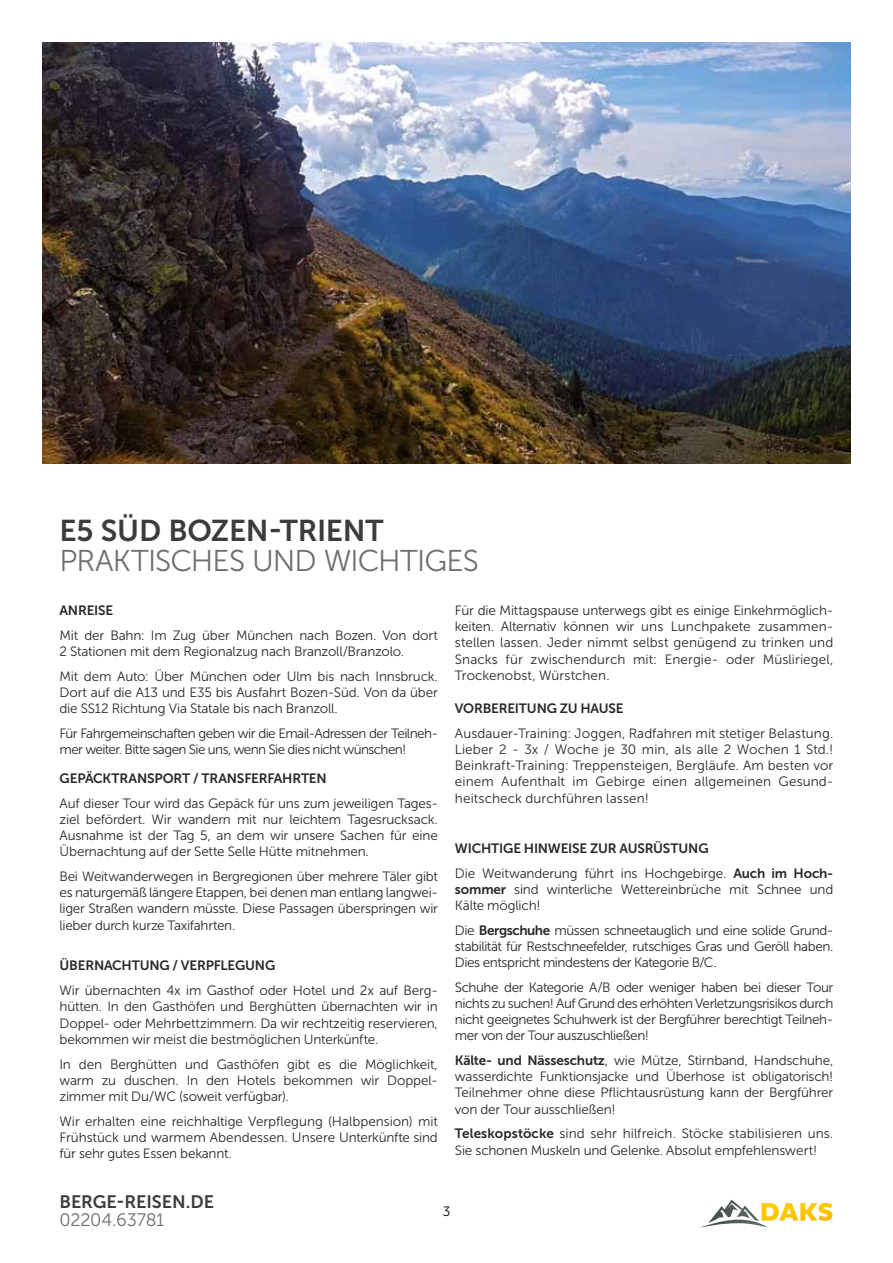
<style>
.page{position:relative;width:893px;height:1263px;background:#fff}
.page>*{position:absolute;margin:0;border:0;box-sizing:border-box;transform-origin:0 0}
.t1{font:30px "Museo Sans 300";letter-spacing:-.025em;color:#706f6f}
.t2{font:30px "Museo Sans 700";letter-spacing:-.01em;color:#3c3c3b}
.t3{font:18px "Museo Sans 700";letter-spacing:-.005em;color:#3c3c3b}
.t4{font:18px "Museo Sans 300";letter-spacing:-.015em;color:#706f6f}
.t5{font:13.5px/16.2px "Museo Sans 300";letter-spacing:-.015em;color:#282827;text-align:justify}
.t6{font:13.5px "Museo Sans 700";letter-spacing:-.015em;color:#282827}
.t7{font:13.5px/16.2px "Museo Sans 300";letter-spacing:-.045em;color:#282827}
.t8{font:13.5px "Museo Sans 300";color:#000}
.s1{font-family:"Museo Sans 700"}
</style>
<div class="page">
<svg style="left:699px;top:1199px;width:133px;height:29px"></svg>
<img style="left:43px;top:43px;width:807px;height:420px">
<h1 class="t2" style="left:60px;top:514px;width:319px">E5 SÜD BOZEN-TRIENT</h1>
<h1 class="t1" style="left:60px;top:545px;width:18px">Praktisch</h1>
<h1 class="t1" style="left:213px;top:545px;width:61px">es und</h1>
<h1 class="t1" style="left:324px;top:545px;width:42px">Wichti</h1>
<h1 class="t1" style="left:424px;top:545px;width:53px">ges</h1>
<p class="t6" style="left:60px;top:603px;width:47px">ANREISE</p>
<p class="t5" style="left:60px;top:627px;width:380px">Mit der Bahn: Im Zug über München nach Bozen. Von dort<br>2 Stationen mit dem Regionalzug nach B ranzoll/B ranzolo.</p>
<p class="t5" style="left:60px;top:668px;width:380px">Mit dem Auto: Ü ber München oder Ulm bis nach Innsbruck.<br>Dort auf die A13 und E35 bis Ausfahrt Bozen-Süd. Von da über die SS12 Richtung Via Statale bis nach B ranzoll.</p>
<p class="t7" style="left:60px;top:725px;width:380px">Für Fahrgemeinschaften geben wir die Email-Adressen der Teilneh&shy;mer weiter. Bitte sagen Sie uns, wenn Sie dies nicht wünschen!</p>
<p class="t6" style="left:60px;top:771px;width:269px">GEPÄCKTRANSPORT / TRANSFE RFAHRTE N</p>
<p class="t5" style="left:60px;top:795px;width:380px">Auf dieser Tour wird das Gepäck für uns zum jeweiligen Tages&shy;ziel befördert. Wir wandern mit nur leichtem Tagesrucksack.<br>Ausnahme ist der Tag 5, an dem wir unsere Sachen für eine Ü bernachtung auf der Sette Selle Hütte mitnehmen.</p>
<p class="t5" style="left:60px;top:868px;width:380px">Bei Weitwanderwegen in Bergregionen über mehrere Täler gibt es naturgemäß längere Etappen, bei denen man entlang langwei&shy;liger Straßen wandern müsste. Diese Passagen überspringen wir lieber durch kurze Taxifahrten.</p>
<p class="t6" style="left:60px;top:958px;width:10px">ÜBE</p>
<p class="t6" style="left:85px;top:958px;width:137px">RNACHTUNG / VERPFLEG</p>
<p class="t6" style="left:245px;top:958px;width:29px">UNG</p>
<p class="t5" style="left:60px;top:982px;width:380px">Wir übernachten 4x im Gasthof oder Hotel und 2x auf Berg&shy;hütten. In den Gasthöfen und Berghütten übernachten wir in Doppel- oder Mehrbettzimmern. Da wir rechtzeitig reservieren, bekommen wir meist die bestmöglichen Unterkünfte.</p>
<p class="t5" style="left:59px;top:1056px;width:380px">In den Berghütten und Gasthöfen gibt es die Möglichkeit, warm zu duschen. In den Hotels bekommen wir Doppel&shy;zimmer mit Du/WC (soweit verfügbar).</p>
<p class="t5" style="left:59px;top:1113px;width:380px">Wir erhalten eine reichhaltige Verpflegung (Halbpension) mit Frühstück und warmem Abendessen. Unsere Unterkünfte sind für sehr gutes Essen bekannt.</p>
<p class="t5" style="left:455px;top:602px;width:380px">Für die Mittagspause unterwegs gibt es einige Einkehrmöglich&shy;keiten. Alternativ können wir uns Lunchpakete zusammen&shy;stellen lassen. Jeder nimmt selbst genügend zu trinken und Snacks für zwischendurch mit: Energie- oder Müsliriegel, Trockenobst, Würstchen.</p>
<p class="t6" style="left:455px;top:701px;width:162px">VORBEREITUNG ZU HAUSE</p>
<p class="t5" style="left:455px;top:725px;width:380px">Ausdauer-Training: Joggen, Radfahren mit stetiger Belastung.<br>Lieber 2 - 3x / Woche je 30 min, als alle 2 Wochen 1 Std.!<br>Beinkraft-Training: Treppensteigen, Bergläufe. Am besten vor einem Aufenthalt im Gebirge einen allgemeinen Gesund&shy;heitscheck durchführen lassen!</p>
<p class="t6" style="left:455px;top:841px;width:253px">WICHTIGE H INWEISE ZUR AUSRÜSTUNG</p>
<p class="t5" style="left:455px;top:865px;width:380px">Die Weitwanderung führt ins Hochgebirge. <span class="s1">AUCH IM HOCH-SOMMER</span> sind winterliche Wettereinbrüche mit Schnee und Kälte möglich!</p>
<p class="t5" style="left:455px;top:922px;width:380px">Die <span class="s1">BERGSCHUHE</span> müssen schneetauglich und eine solide Grund&shy;stabilität für Restschneefelder, rutschiges Gras und Geröll haben.<br>Dies entspricht mindestens der Kategorie B/C.</p>
<p class="t5" style="left:455px;top:979px;width:380px">Schuhe der Kategorie A/B oder weniger haben bei dieser Tour nichts zu suchen! Auf Grund des erhöhten Verletzungsrisikos durch nicht geeignetes Schuhwerk ist der Bergführer berechtigt Teilneh&shy;mer von der Tour auszuschließen!</p>
<p class="t5" style="left:455px;top:1052px;width:380px"><span class="s1">KÄLTE- UND NÄSSESCHUTZ</span>, wie Mütze, Stirnband, Handschuhe, wasserdichte Funktionsjacke und Ü berhose ist obligatorisch!<br>Teilnehmer ohne diese Pflichtausrüstung kann der Bergfü hrer von der Tour ausschließen!</p>
<p class="t5" style="left:455px;top:1126px;width:380px"><span class="s1">TELESKOPSTÖCKE</span> sind sehr hilfreich. Stöcke stabilisieren uns.<br>Sie schonen Muskeln und Gelenke. Absolut empfehlenswert!</p>
<h2 class="t3" style="left:60px;top:1192px;width:154px">BERGE-REISEN .DE</h2>
<h2 class="t4" style="left:60px;top:1210px;width:107px">02204.63781</h2>
<p class="t8" style="left:443px;top:1204px;width:9px">3</p>
</div>
